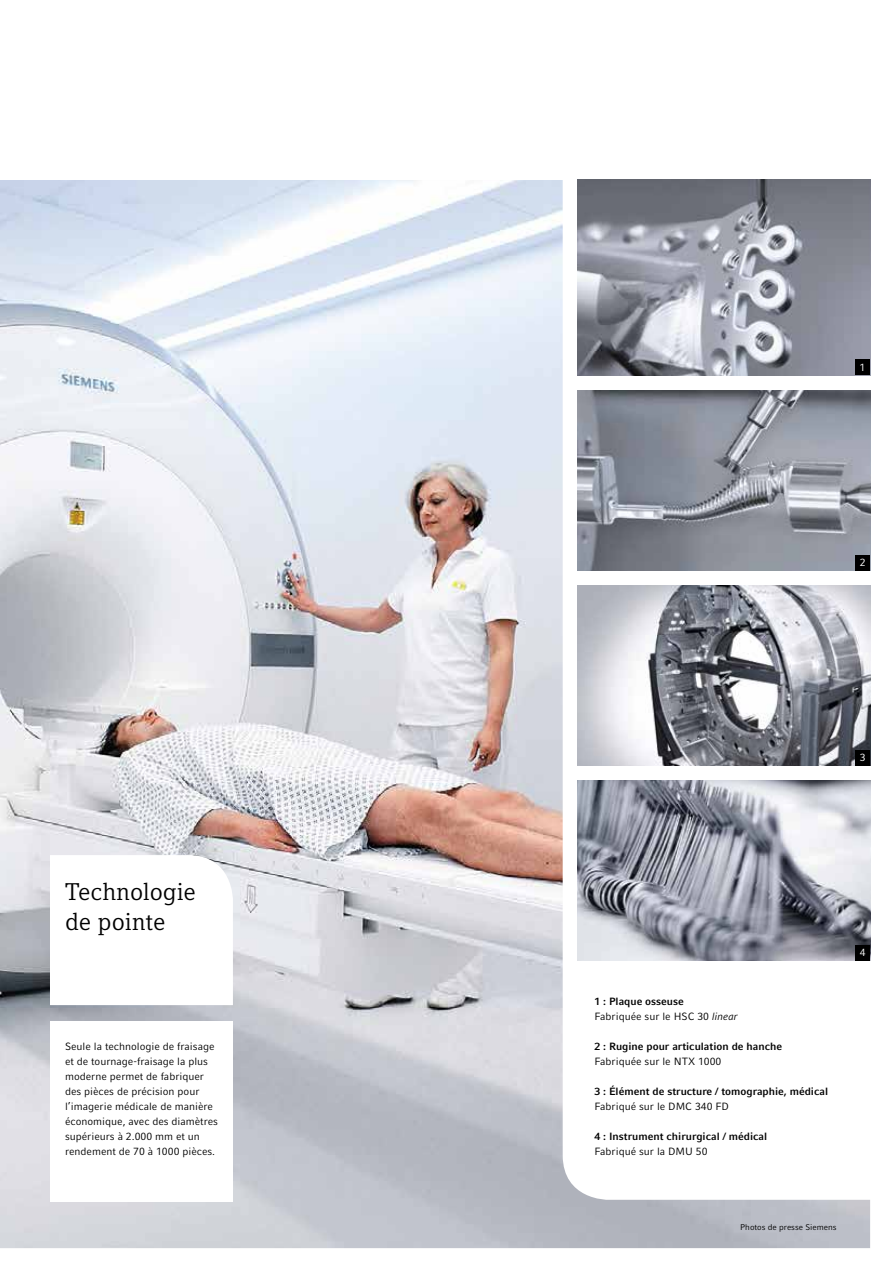
<style>
.page{position:relative;width:885px;height:1263px;background:#fff}
.page>*{position:absolute;margin:0;border:0;box-sizing:border-box;transform-origin:0 0}
.t1{font:24px/30px "Compatil Letter LT Pro";color:#000}
.t2{font:10.5px/15px "Compatil Fact LT Pro";color:#000}
.t3{font:700 10.5px "Compatil Fact LT Pro";color:#000}
.t4{font:10.5px "Compatil Fact LT Pro";color:#fff}
.t5{font:8.25px "Compatil Fact LT Pro";color:#000}
.s1{font-weight:700}
.s2{font-style:italic}
</style>
<div class="page">
<hr style="left:884px;top:243px;width:1px;height:109px;background:#000">
<img style="left:0;top:180px;width:870px;height:1068px">
<svg style="left:562px;top:180px;width:309px;height:1020px"></svg>
<img style="left:577px;top:180px;width:293px;height:195px">
<img style="left:577px;top:390px;width:293px;height:180px">
<img style="left:577px;top:585px;width:293px;height:180px">
<img style="left:577px;top:780px;width:293px;height:180px">
<div style="left:50px;top:1022px;width:183px;height:180px;background:#fff"></div>
<svg style="left:50px;top:855px;width:183px;height:150px"></svg>
<div style="left:855px;top:360px;width:14px;height:15px;background:#000"></div>
<div style="left:855px;top:555px;width:15px;height:15px;background:#000"></div>
<div style="left:855px;top:750px;width:15px;height:15px;background:#000"></div>
<div style="left:855px;top:945px;width:15px;height:15px;background:#000"></div>
<h1 class="t1" style="left:65px;top:877px;width:132px">Technologie de pointe</h1>
<p class="t2" style="left:65px;top:1039px;width:154px">Seule la technologie de fraisage et de tournage-fraisage la plus moderne permet de fabriquer des pièces de précision pour l’imagerie médicale de manière économique, avec des diamètres supérieurs à 2.000 mm et un rendement de 70 à 1000 pièces.</p>
<p class="t4" style="left:859px;top:361px;width:7px">1</p>
<p class="t4" style="left:859px;top:556px;width:7px">2</p>
<p class="t4" style="left:859px;top:751px;width:7px">3</p>
<p class="t2" style="left:594px;top:994px;width:145px"><span class="s1">1 : Plaque osseuse<br></span>Fabriquée sur le HSC 30 <span class="s2">linear</span></p>
<p class="t3" style="left:594px;top:1040px;width:189px">2 : Rugine pour articulation de hanche</p>
<p class="t2" style="left:594px;top:1054px;width:128px">Fabriquée sur le NTX 1000</p>
<p class="t3" style="left:594px;top:1085px;width:235px">3 : Élément de structure / tomographie, médical</p>
<p class="t2" style="left:594px;top:1099px;width:136px">Fabriqué sur le DMC 340 FD</p>
<p class="t3" style="left:594px;top:1130px;width:174px">4 : Instrument chirurgical / médical</p>
<p class="t2" style="left:594px;top:1144px;width:115px">Fabriqué sur la DMU 50</p>
<p class="t4" style="left:859px;top:946px;width:7px">4</p>
<p class="t5" style="left:740px;top:1222px;width:98px">Photos de presse Siemens</p>
</div>
